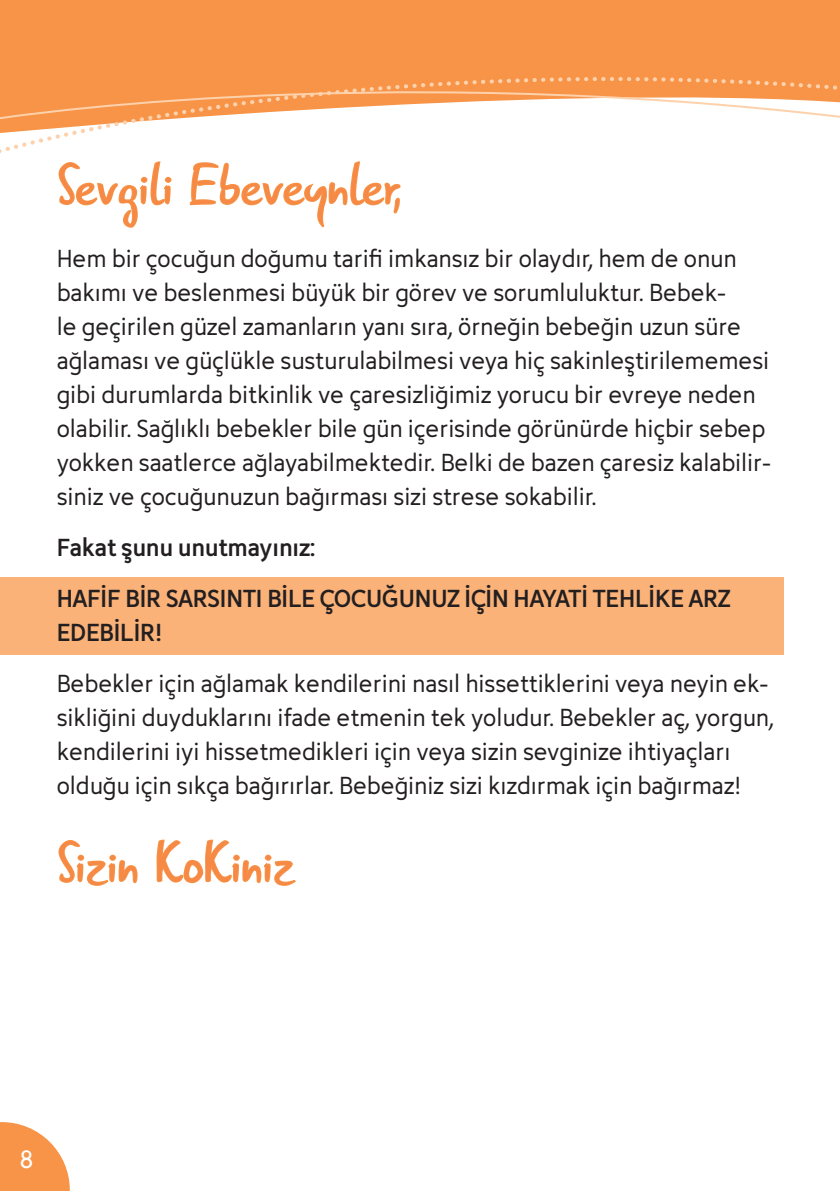
<style>
.page{position:relative;width:840px;height:1191px;background:#fff}
.page>*{position:absolute;margin:0;border:0;box-sizing:border-box;transform-origin:0 0}
.t1{font:59px "Gunny Rewritten";color:#f68945}
.t2{font:25px/34px "Avancement 2020";color:#231f20}
.t3{font:500 25px/51px "Avancement 2020";color:#231f20}
.t4{font:24px "Stilu";color:#fff}
</style>
<div class="page">
<svg style="left:0;top:1122px;width:70px;height:69px"></svg>
<div style="left:0;top:0;width:839px;height:50px;background:#f79447"></div>
<svg style="left:0;top:50px;width:839px;height:103px"></svg>
<svg style="left:0;top:58px;width:839px;height:65px"></svg>
<div style="left:0;top:577px;width:782px;height:78px;background:#fab278"></div>
<svg style="left:58px;top:161px;width:114px;height:67px"></svg>
<svg style="left:189px;top:161px;width:212px;height:67px"></svg>
<svg style="left:58px;top:840px;width:80px;height:46px"></svg>
<svg style="left:156px;top:839px;width:140px;height:47px"></svg>
<h1 class="t1" style="left:57px;top:148px;width:345px">Sevgili Ebeveynler,</h1>
<p class="t2" style="left:57px;top:241px;width:715px">Hem bir çocuğun doğumu tarifi imkansız bir olaydır, hem de onun bakımı ve beslenmesi büyük bir görev ve sorumluluktur. Bebek-<br>le geçirilen güzel zamanların yanı sıra, örneğin bebeğin uzun süre ağlaması ve güçlükle susturulabilmesi veya hiç sakinleştirilememesi gibi durumlarda bitkinlik ve çaresizliğimiz yorucu bir evreye neden olabilir. Sağlıklı bebekler bile gün içerisinde görünürde hiçbir sebep yokken saatlerce ağlayabilmektedir. Belki de bazen çaresiz kalabilir&shy;siniz ve çocuğunuzun bağırması sizi strese sokabilir.</p>
<p class="t3" style="left:57px;top:522px;width:674px">Fakat şunu unutmayınız:<br>HAFİF BİR SARSINTI BİLE ÇOCUĞUNUZ İÇİN HAYATİ TEHLİKE ARZ</p>
<p class="t3" style="left:57px;top:607px;width:107px">EDEBİLİR!</p>
<p class="t2" style="left:57px;top:666px;width:718px">Bebekler için ağlamak kendilerini nasıl hissettiklerini veya neyin ek&shy;sikliğini duyduklarını ifade etmenin tek yoludur. Bebekler aç, yorgun, kendilerini iyi hissetmedikleri için veya sizin sevginize ihtiyaçları olduğu için sıkça bağırırlar. Bebeğiniz sizi kızdırmak için bağırmaz!</p>
<h1 class="t1" style="left:57px;top:825px;width:238px">Sizin KoKiniz</h1>
<p class="t4" style="left:20px;top:1143px;width:16px">8</p>
</div>
